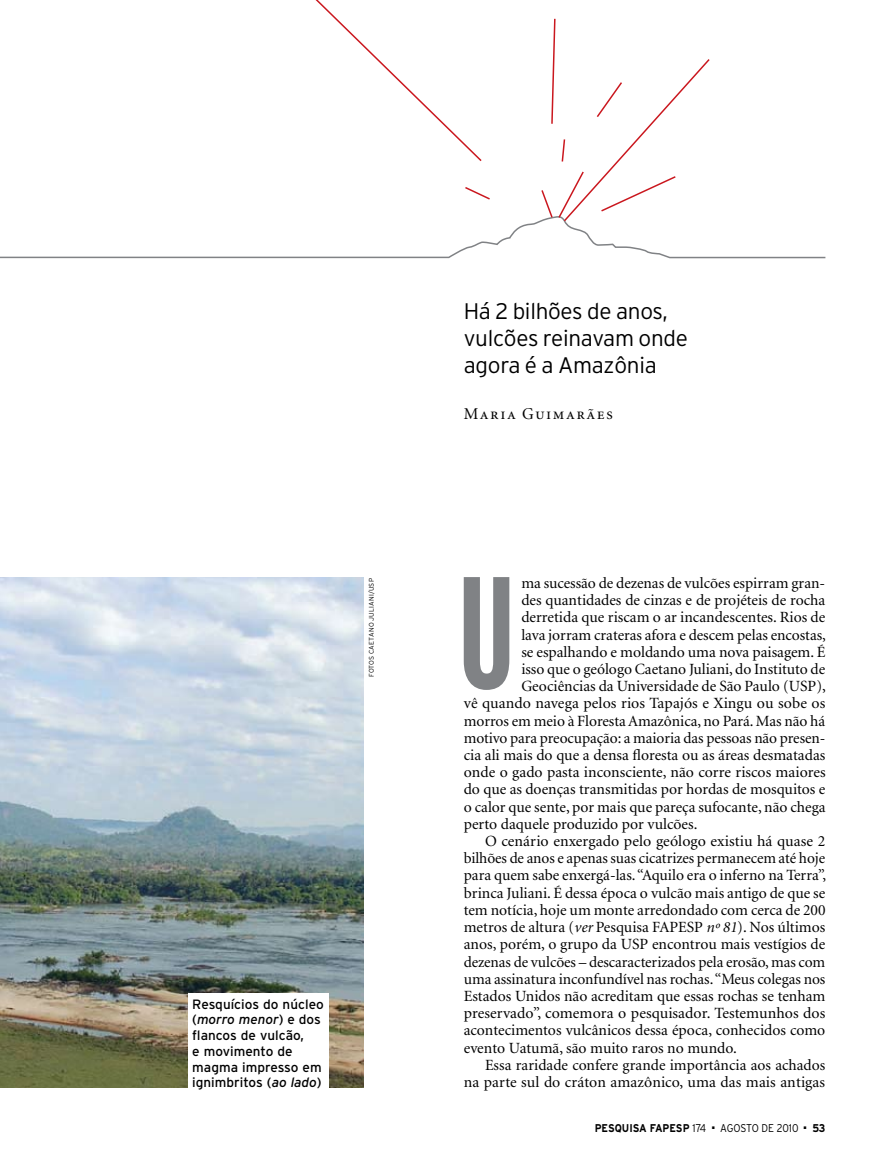
<style>
.page{position:relative;width:885px;height:1170px;background:#fff}
.page>*{position:absolute;margin:0;border:0;box-sizing:border-box;transform-origin:0 0}
.t1{font:700 extra-condensed 158.7px "Interstate";color:#808285;scale:.91 1}
.t2{font:300 22.5px/27px "Interstate";letter-spacing:-.015em;color:#000}
.t3{font:16.5px "Minion Regular SC";letter-spacing:.09em;color:#000}
.t4{font:15.6px "Minion";color:#000}
.t5{font:13.5px/15.8px "Interstate";color:#000}
.t6{font:700 11.25px "Interstate";color:#000;scale:.9 1}
.t7{font:300 11.25px "Interstate";letter-spacing:-.01em;color:#000;scale:.9 1}
.t8{font:300 6.75px "Interstate";letter-spacing:.025em;color:#000}
.s1{font-style:italic}
.s2{font-weight:300}
</style>
<div class="page">
<img style="left:0;top:577px;width:364px;height:509px">
<div style="left:188px;top:993px;width:141px;height:121px;background:#fff"></div>
<svg style="left:0;top:0;width:826px;height:259px"></svg>
<p class="t8" style="left:367px;top:677px;width:100px;rotate:-90deg">fotos caetano juliani/usp</p>
<p class="t5" style="left:192px;top:995px;width:133px">Resquícios do núcleo (<span class="s1">morro menor</span>) e dos flancos de vulcão,<br>e movimento de magma impresso em ignimbritos (<span class="s1">ao lado</span>)</p>
<h2 class="t2" style="left:463px;top:297px;width:226px">Há 2 bilhões de anos, vulcões reinavam onde agora é a Amazônia</h2>
<p class="t3" style="left:463px;top:406px;width:151px">Maria Guimarães</p>
<h1 class="t1" style="left:457px;top:544px;width:65px">U</h1>
<p class="t4" style="left:521px;top:575px;width:305px">ma sucessão de dezenas de vulcões espirram gran-</p>
<p class="t4" style="left:521px;top:592px;width:305px">des quantidades de cinzas e de projéteis de rocha</p>
<p class="t4" style="left:521px;top:609px;width:305px">derretida que riscam o ar incandescentes. Rios de</p>
<p class="t4" style="left:521px;top:627px;width:306px">lava jorram crateras afora e descem pelas encostas,</p>
<p class="t4" style="left:521px;top:644px;width:305px">se espalhando e moldando uma nova paisagem. É</p>
<p class="t4" style="left:521px;top:661px;width:305px">isso que o geólogo Caetano Juliani, do Instituto de</p>
<p class="t4" style="left:521px;top:678px;width:306px">Geociências da Universidade de São Paulo (USP),</p>
<p class="t4" style="left:463px;top:695px;width:363px">vê quando navega pelos rios Tapajós e Xingu ou sobe os</p>
<p class="t4" style="left:463px;top:713px;width:363px">morros em meio à Floresta Amazônica, no Pará. Mas não há</p>
<p class="t4" style="left:463px;top:730px;width:363px">motivo para preocupação: a maioria das pessoas não presen-</p>
<p class="t4" style="left:463px;top:747px;width:363px">cia ali mais do que a densa floresta ou as áreas desmatadas</p>
<p class="t4" style="left:463px;top:764px;width:363px">onde o gado pasta inconsciente, não corre riscos maiores</p>
<p class="t4" style="left:463px;top:781px;width:363px">do que as doenças transmitidas por hordas de mosquitos e</p>
<p class="t4" style="left:463px;top:799px;width:363px">o calor que sente, por mais que pareça sufocante, não chega</p>
<p class="t4" style="left:463px;top:816px;width:235px">perto daquele produzido por vulcões.</p>
<p class="t4" style="left:485px;top:833px;width:342px">O cenário enxergado pelo geólogo existiu há quase 2</p>
<p class="t4" style="left:463px;top:850px;width:363px">bilhões de anos e apenas suas cicatrizes permanecem até hoje</p>
<p class="t4" style="left:463px;top:867px;width:364px">para quem sabe enxergá-las. “Aquilo era o inferno na Terra”,</p>
<p class="t4" style="left:463px;top:884px;width:363px">brinca Juliani. É dessa época o vulcão mais antigo de que se</p>
<p class="t4" style="left:463px;top:902px;width:363px">tem notícia, hoje um monte arredondado com cerca de 200</p>
<p class="t4" style="left:463px;top:919px;width:363px">metros de altura (<span class="s1">ver</span> Pesquisa FAPESP <span class="s1">nº 81</span>). Nos últimos</p>
<p class="t4" style="left:463px;top:936px;width:363px">anos, porém, o grupo da USP encontrou mais vestígios de</p>
<p class="t4" style="left:463px;top:953px;width:363px">dezenas de vulcões – descaracterizados pela erosão, mas com</p>
<p class="t4" style="left:463px;top:970px;width:363px">uma assinatura inconfundível nas rochas. “Meus colegas nos</p>
<p class="t4" style="left:463px;top:988px;width:363px">Estados Unidos não acreditam que essas rochas se tenham</p>
<p class="t4" style="left:463px;top:1005px;width:363px">preservado”, comemora o pesquisador. Testemunhos dos</p>
<p class="t4" style="left:463px;top:1022px;width:363px">acontecimentos vulcânicos dessa época, conhecidos como</p>
<p class="t4" style="left:463px;top:1039px;width:274px">evento Uatumã, são muito raros no mundo.</p>
<p class="t4" style="left:485px;top:1056px;width:342px">Essa raridade confere grande importância aos achados</p>
<p class="t4" style="left:463px;top:1074px;width:363px">na parte sul do cráton amazônico, uma das mais antigas</p>
<p class="t6" style="left:594px;top:1121px;width:125px">PESQUISA FAPESP <span class="s2">174</span></p>
<p class="t7" style="left:712px;top:1121px;width:97px">■ agosto DE 2010</p>
<p class="t6" style="left:803px;top:1121px;width:25px">■ 53</p>
</div>
